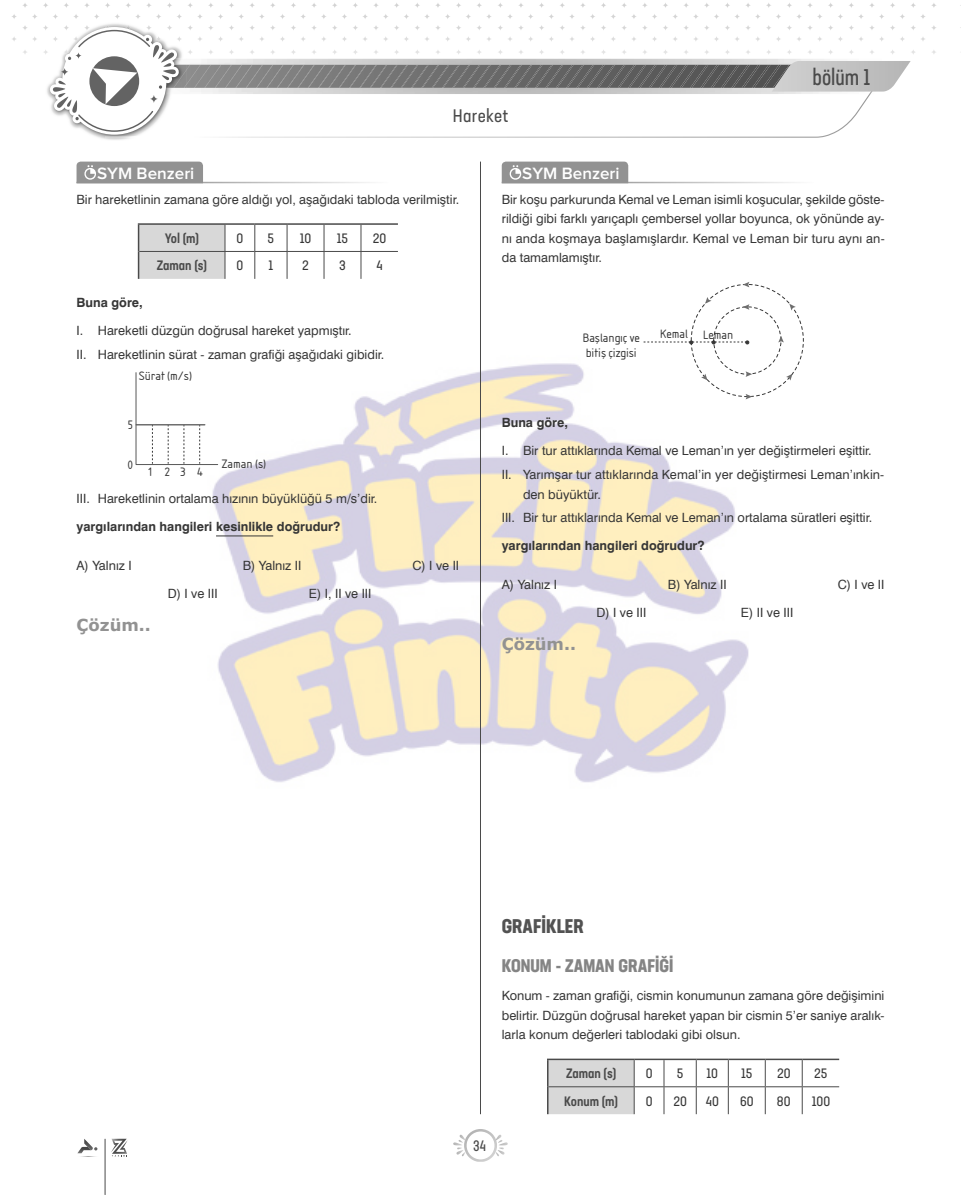
<style>
.page{position:relative;width:961px;height:1195px;background:#fff}
.page>*{position:absolute;margin:0;border:0;box-sizing:border-box;transform-origin:0 0}
.t1{font:22.5px "Neusa Next Std Compact";color:#4a4a4a}
.t2{font:700 condensed 19.5px "Neusa Next Std";color:#525252}
.t3{font:700 condensed 18px "Neusa Next Std";color:#848484}
.t4{font:condensed 18px "Neusa Next Std";letter-spacing:.02em;color:#4a4a4a}
.t5{font:600 16.95px "Proxima Nova";color:#fff}
.t6{font:700 16.5px "Verdana";color:#929292}
.t7{font:15px "Neusa Next Std Compact";color:#4a4a4a}
.t8{font:condensed 13.5px "Neusa Next Std";color:#363636}
.t9{font:500 condensed 13.5px "Neusa Next Std";color:#4a4a4a}
.t10{font:12.75px/19.5px "Swis 721 BT Roman";color:#363636}
.t11{font:12.75px "Swis 721 BT Bold";color:#363636}
.t12{font:12.75px/14.7px "Isonorm Tr";color:#363636}
</style>
<div class="page">
<img style="left:12px;top:3px;width:949px;height:1192px">
<hr style="left:480px;top:162px;width:1px;height:952px;background:#4a4a4a">
<img style="left:186px;top:132px;width:685px;height:6px">
<img style="left:621px;top:3px;width:316px;height:5px">
<img style="left:45px;top:22px;width:141px;height:119px">
<img style="left:105px;top:137px;width:81px;height:1px">
<img style="left:45px;top:25px;width:137px;height:30px">
<svg style="left:453px;top:1129px;width:55px;height:33px"></svg>
<svg style="left:77px;top:1139px;width:22px;height:18px"></svg>
<hr style="left:105px;top:1139px;width:1px;height:55px;background:#4a4a4a">
<svg style="left:111px;top:1139px;width:17px;height:18px"></svg>
<svg style="left:50px;top:30px;width:861px;height:102px"></svg>
<hr style="left:216px;top:535px;width:57px;height:1px;background:#363636">
<hr style="left:77px;top:182px;width:312px;height:1px;background:#929292">
<div style="left:77px;top:162px;width:126px;height:20px;background:#929292"></div>
<hr style="left:225px;top:251px;width:30px;height:1px;background:#4a4a4a">
<svg style="left:254px;top:225px;width:1px;height:54px"></svg>
<hr style="left:255px;top:251px;width:32px;height:1px;background:#4a4a4a">
<hr style="left:287px;top:251px;width:37px;height:1px;background:#4a4a4a">
<hr style="left:324px;top:251px;width:37px;height:1px;background:#4a4a4a">
<hr style="left:361px;top:251px;width:37px;height:1px;background:#4a4a4a">
<svg style="left:287px;top:225px;width:1px;height:54px"></svg>
<div style="left:138px;top:225px;width:88px;height:54px;background:#d8d8d8"></div>
<svg style="left:324px;top:225px;width:1px;height:54px"></svg>
<svg style="left:361px;top:225px;width:1px;height:54px"></svg>
<hr style="left:138px;top:223px;width:87px;height:2px;background:#4a4a4a">
<hr style="left:225px;top:223px;width:30px;height:2px;background:#4a4a4a">
<hr style="left:255px;top:223px;width:32px;height:2px;background:#4a4a4a">
<hr style="left:287px;top:223px;width:37px;height:2px;background:#4a4a4a">
<hr style="left:324px;top:223px;width:37px;height:2px;background:#4a4a4a">
<hr style="left:361px;top:223px;width:37px;height:2px;background:#4a4a4a">
<svg style="left:135px;top:372px;width:83px;height:93px"></svg>
<hr style="left:502px;top:182px;width:312px;height:1px;background:#929292">
<div style="left:502px;top:162px;width:126px;height:20px;background:#929292"></div>
<svg style="left:644px;top:282px;width:160px;height:117px"></svg>
<hr style="left:634px;top:1086px;width:30px;height:1px;background:#4a4a4a">
<svg style="left:664px;top:1060px;width:1px;height:54px"></svg>
<hr style="left:664px;top:1086px;width:32px;height:1px;background:#4a4a4a">
<svg style="left:696px;top:1060px;width:1px;height:54px"></svg>
<hr style="left:696px;top:1086px;width:32px;height:1px;background:#4a4a4a">
<hr style="left:728px;top:1086px;width:37px;height:1px;background:#4a4a4a">
<hr style="left:765px;top:1086px;width:37px;height:1px;background:#4a4a4a">
<hr style="left:802px;top:1086px;width:37px;height:1px;background:#4a4a4a">
<svg style="left:728px;top:1060px;width:1px;height:54px"></svg>
<svg style="left:547px;top:1060px;width:88px;height:54px;background:#d1d1d1"></svg>
<svg style="left:765px;top:1060px;width:1px;height:54px"></svg>
<svg style="left:802px;top:1060px;width:1px;height:54px"></svg>
<hr style="left:547px;top:1058px;width:87px;height:2px;background:#4a4a4a">
<hr style="left:634px;top:1058px;width:30px;height:2px;background:#4a4a4a">
<hr style="left:664px;top:1058px;width:32px;height:2px;background:#4a4a4a">
<hr style="left:696px;top:1058px;width:32px;height:2px;background:#4a4a4a">
<hr style="left:728px;top:1058px;width:37px;height:2px;background:#4a4a4a">
<hr style="left:765px;top:1058px;width:37px;height:2px;background:#4a4a4a">
<hr style="left:802px;top:1058px;width:37px;height:2px;background:#4a4a4a">
<h3 class="t4" style="left:453px;top:105px;width:57px">Hareket</h3>
<h1 class="t1" style="left:813px;top:63px;width:59px">bölüm 1</h1>
<h3 class="t5" style="left:97px;top:166px;width:99px">SYM Benzeri</h3>
<p class="t10" style="left:77px;top:189px;width:384px">Bir hareketlinin zamana göre aldığı yol, aşağıdaki tabloda verilmiştir.</p>
<p class="t9" style="left:165px;top:230px;width:36px">Yol (m)</p>
<p class="t8" style="left:236px;top:230px;width:8px">0</p>
<p class="t8" style="left:268px;top:230px;width:8px">5</p>
<p class="t8" style="left:300px;top:230px;width:13px">10</p>
<p class="t8" style="left:337px;top:230px;width:13px">15</p>
<p class="t8" style="left:373px;top:230px;width:15px">20</p>
<p class="t9" style="left:157px;top:257px;width:52px">Zaman (s)</p>
<p class="t8" style="left:236px;top:257px;width:8px">0</p>
<p class="t8" style="left:269px;top:257px;width:6px">1</p>
<p class="t8" style="left:302px;top:257px;width:8px">2</p>
<p class="t8" style="left:339px;top:257px;width:8px">3</p>
<p class="t8" style="left:377px;top:257px;width:8px">4</p>
<p class="t11" style="left:77px;top:295px;width:68px">Buna göre,</p>
<p class="t10" style="left:77px;top:318px;width:309px;line-height:23.7px">I. Hareketli düzgün doğrusal hareket yapmıştır.<br>II. Hareketlinin sürat - zaman grafiği aşağıdaki gibidir.</p>
<p class="t12" style="left:139px;top:369px;width:55px">Sürat (m/s)</p>
<p class="t12" style="left:128px;top:418px;width:7px">5</p>
<p class="t12" style="left:128px;top:457px;width:7px">0</p>
<p class="t12" style="left:222px;top:456px;width:46px">Zaman (s)</p>
<p class="t12" style="left:148px;top:465px;width:57px">1234</p>
<p class="t10" style="left:77px;top:489px;width:302px">III. Hareketlinin ortalama hızının büyüklüğü 5 m/s’dir.</p>
<p class="t11" style="left:77px;top:519px;width:265px">yargılarından hangileri kesinlikle doğrudur?</p>
<p class="t10" style="left:77px;top:556px;width:57px">A) Yalnız I</p>
<p class="t10" style="left:243px;top:556px;width:60px">B) Yalnız II</p>
<p class="t10" style="left:412px;top:556px;width:48px">C) I ve II</p>
<p class="t10" style="left:168px;top:584px;width:51px">D) I ve III</p>
<p class="t10" style="left:309px;top:584px;width:64px">E) I, II ve III</p>
<p class="t6" style="left:77px;top:613px;width:76px">Çözüm..</p>
<h3 class="t5" style="left:522px;top:166px;width:99px">SYM Benzeri</h3>
<p class="t10" style="left:502px;top:189px;width:384px;text-align:justify">Bir koşu parkurunda Kemal ve Leman isimli koşucular, şekilde göste&shy;rildiği gibi farklı yarıçaplı çembersel yollar boyunca, ok yönünde ay&shy;nı anda koşmaya başlamışlardır. Kemal ve Leman bir turu aynı an&shy;da tamamlamıştır.</p>
<p class="t12" style="left:582px;top:331px;width:59px">Başlangıç ve bitiş çizgisi</p>
<p class="t12" style="left:660px;top:327px;width:75px">Kemal Leman</p>
<p class="t11" style="left:502px;top:415px;width:68px">Buna göre,</p>
<p class="t10" style="left:502px;top:439px;width:384px;line-height:23.7px">I. Bir tur attıklarında Kemal ve Leman’ın yer değiştirmeleri eşittir.<br>II. Yarımşar tur attıklarında Kemal’in yer değiştirmesi Leman’ınkin-</p>
<p class="t10" style="left:502px;top:482px;width:372px;line-height:23.7px;text-indent:21px">den büyüktür.<br>III. Bir tur attıklarında Kemal ve Leman’ın ortalama süratleri eşittir.</p>
<p class="t11" style="left:502px;top:538px;width:204px">yargılarından hangileri doğrudur?</p>
<p class="t10" style="left:502px;top:575px;width:57px">A) Yalnız I</p>
<p class="t10" style="left:668px;top:575px;width:60px">B) Yalnız II</p>
<p class="t10" style="left:838px;top:575px;width:48px">C) I ve II</p>
<p class="t10" style="left:596px;top:603px;width:51px">D) I ve III</p>
<p class="t10" style="left:741px;top:603px;width:54px">E) II ve III</p>
<p class="t6" style="left:502px;top:632px;width:76px">Çözüm..</p>
<p class="t7" style="left:473px;top:1137px;width:14px">34</p>
<h2 class="t2" style="left:502px;top:913px;width:83px">GRAFİKLER</h2>
<h3 class="t3" style="left:502px;top:954px;width:173px">KONUM - ZAMAN GRAFİĞİ</h3>
<p class="t10" style="left:502px;top:986px;width:384px;text-align:justify">Konum - zaman grafiği, cismin konumunun zamana göre değişimini belirtir. Düzgün doğrusal hareket yapan bir cismin 5’er saniye aralık&shy;larla konum değerleri tablodaki gibi olsun.</p>
<p class="t9" style="left:566px;top:1065px;width:52px">Zaman (s)</p>
<p class="t8" style="left:646px;top:1065px;width:8px">0</p>
<p class="t8" style="left:677px;top:1065px;width:8px">5</p>
<p class="t8" style="left:706px;top:1065px;width:13px">10</p>
<p class="t8" style="left:741px;top:1065px;width:13px">15</p>
<p class="t8" style="left:777px;top:1065px;width:15px">20</p>
<p class="t8" style="left:814px;top:1065px;width:15px">25</p>
<p class="t9" style="left:564px;top:1092px;width:55px">Konum (m)</p>
<p class="t8" style="left:646px;top:1092px;width:8px">0</p>
<p class="t8" style="left:673px;top:1092px;width:15px">20</p>
<p class="t8" style="left:706px;top:1092px;width:15px">40</p>
<p class="t8" style="left:740px;top:1092px;width:15px">60</p>
<p class="t8" style="left:777px;top:1092px;width:15px">80</p>
<p class="t8" style="left:812px;top:1092px;width:20px">100</p>
</div>
